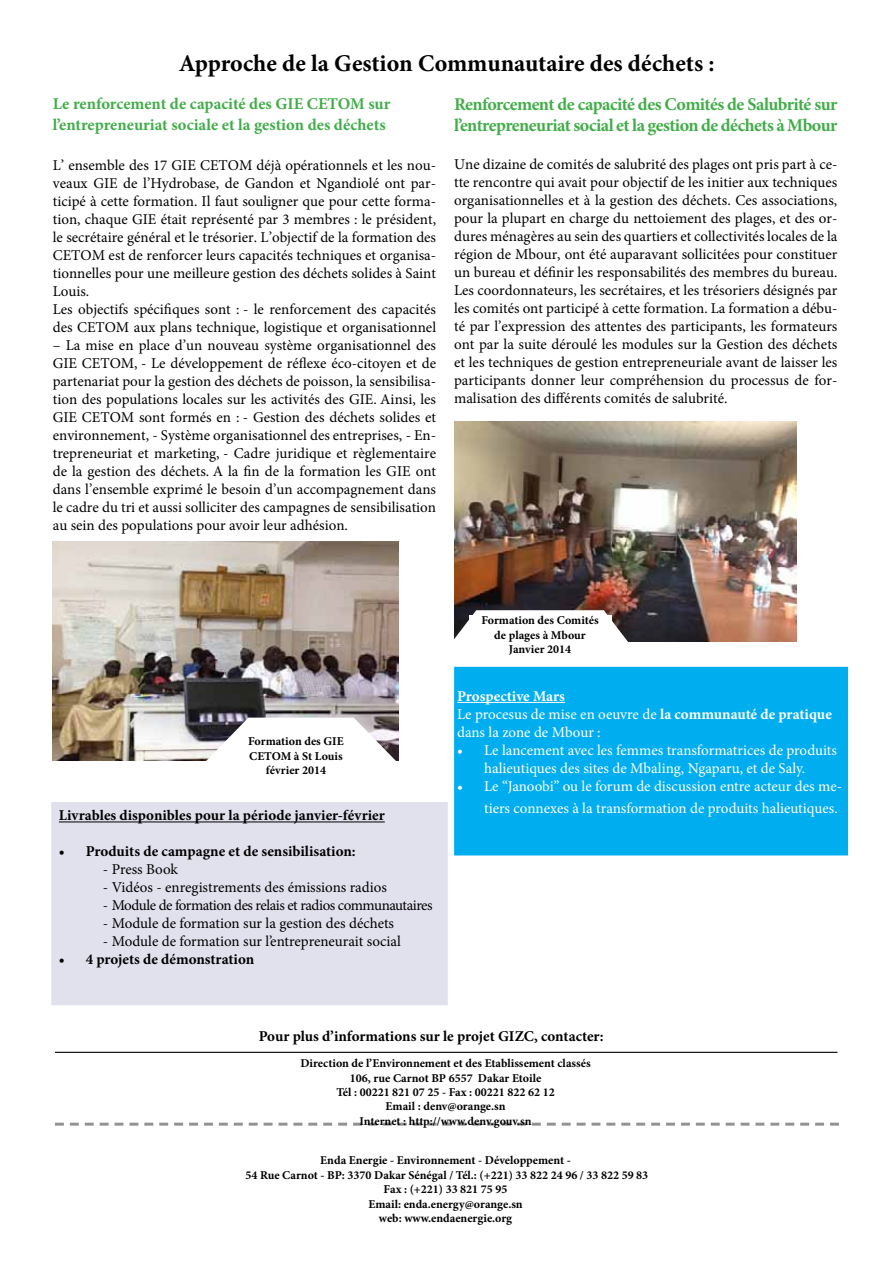
<style>
.page{position:relative;width:893px;height:1263px;background:#fff}
.page>*{position:absolute;margin:0;border:0;box-sizing:border-box;transform-origin:0 0}
.t1{font:700 24px "Minion Pro";color:#000}
.t2{font:700 18px/21.6px "Minion Pro";letter-spacing:-.03em;color:#41ad49}
.t3{font:700 16.5px/21.6px "Minion Pro";color:#41ad49}
.t4{font:15px/18px "Minion Pro";color:#000;text-align:justify}
.t5{font:15px/18px "Minion Pro";color:#fff}
.t6{font:700 15px "Minion Pro";color:#000}
.t7{font:15px "Minion Pro";letter-spacing:-.03em;color:#000}
.t8{font:700 12px/14.4px "Minion Pro";color:#000;text-align:center}
.s1{font-weight:700}
</style>
<div class="page">
<svg style="left:55px;top:1123px;width:784px;height:3px"></svg>
<img style="left:53px;top:541px;width:346px;height:220px">
<img style="left:455px;top:421px;width:342px;height:221px">
<svg style="left:454px;top:610px;width:214px;height:57px"></svg>
<div style="left:469px;top:615px;width:142px;height:43px;background:#fff"></div>
<svg style="left:196px;top:718px;width:203px;height:43px"></svg>
<div style="left:456px;top:668px;width:391px;height:186px;background:#00aeef"></div>
<hr style="left:457px;top:702px;width:108px;height:1px;background:#fff">
<div style="left:454px;top:667px;width:394px;height:188px;border:3px solid #00aeef"></div>
<hr style="left:55px;top:1052px;width:782px;height:1px;background:#000">
<div style="left:55px;top:806px;width:389px;height:195px;background:#e1e0ed"></div>
<hr style="left:59px;top:821px;width:326px;height:1px;background:#000">
<div style="left:51px;top:802px;width:397px;height:203px;border:8px solid #e1e0ed"></div>
<h1 class="t1" style="left:179px;top:47px;width:537px">Approche de la Gestion Communautaire des déchets :</h1>
<p class="t3" style="left:53px;top:92px;width:339px">Le renforcement de capacité des GIE CETOM sur l’entrepreneuriat sociale et la gestion des déchets</p>
<p class="t4" style="left:53px;top:156px;width:385px;text-align:left">L’ ensemble des 17 GIE CETOM déjà opérationnels et les nou&shy;veaux GIE de l’Hydrobase, de Gandon et Ngandiolé ont par&shy;ticipé à cette formation. Il faut souligner que pour cette forma&shy;tion, chaque GIE était représenté par 3 membres : le président, le secrétaire général et le trésorier. L’objectif de la formation des CETOM est de renforcer leurs capacités techniques et organisa&shy;tionnelles pour une meilleure gestion des déchets solides à Saint Louis.<br>Les objectifs spécifiques sont : - le renforcement des capacités des CETOM aux plans technique, logistique et organisationnel</p>
<p class="t4" style="left:53px;top:336px;width:385px">– La mise en place d’un nouveau système organisationnel des GIE CETOM, - Le développement de réflexe éco-citoyen et de partenariat pour la gestion des déchets de poisson, la sensibilisa&shy;tion des populations locales sur les activités des GIE. Ainsi, les GIE CETOM sont formés en : - Gestion des déchets solides et environnement, - Système organisationnel des entreprises, - En&shy;trepreneuriat et marketing, - Cadre juridique et règlementaire de la gestion des déchets. A la fin de la formation les GIE ont dans l’ensemble exprimé le besoin d’un accompagnement dans le cadre du tri et aussi solliciter des campagnes de sensibilisation au sein des populations pour avoir leur adhésion.</p>
<p class="t2" style="left:454px;top:93px;width:385px">Renforcement de capacité des Comités de Salubrité sur l’entrepreneuriat social et la gestion de déchets à Mbour</p>
<p class="t4" style="left:454px;top:156px;width:385px">Une dizaine de comités de salubrité des plages ont pris part à ce&shy;tte rencontre qui avait pour objectif de les initier aux techniques organisationnelles et à la gestion des déchets. Ces associations, pour la plupart en charge du nettoiement des plages, et des or&shy;dures ménagères au sein des quartiers et collectivités locales de la région de Mbour, ont été auparavant sollicitées pour constituer un bureau et définir les responsabilités des membres du bureau.<br>Les coordonnateurs, les secrétaires, et les trésoriers désignés par les comités ont participé à cette formation. La formation a débu&shy;té par l’expression des attentes des participants, les formateurs ont par la suite déroulé les modules sur la Gestion des déchets et les techniques de gestion entrepreneuriale avant de laisser les participants donner leur compréhension du processus de for&shy;malisation des différents comités de salubrité.</p>
<p class="t8" style="left:248px;top:734px;width:97px">Formation des GIE<br>CETOM à St Louis février 2014</p>
<p class="t6" style="left:59px;top:805px;width:328px">Livrables disponibles pour la période janvier-février</p>
<p class="t6" style="left:59px;top:841px;width:298px">• Produits de campagne et de sensibilisation:</p>
<p class="t4" style="left:103px;top:861px;width:77px">- Press Book</p>
<p class="t4" style="left:103px;top:879px;width:286px">- Vidéos - enregistrements des émissions radios</p>
<p class="t7" style="left:103px;top:896px;width:331px">- Module de formation des relais et radios communautaires</p>
<p class="t4" style="left:103px;top:915px;width:293px">- Module de formation sur la gestion des déchets</p>
<p class="t4" style="left:103px;top:933px;width:300px">- Module de formation sur l’entrepreneurait social</p>
<p class="t6" style="left:59px;top:949px;width:197px">• 4 projets de démonstration</p>
<p class="t8" style="left:481px;top:613px;width:119px">Formation des Comités de plages à Mbour<br>Janvier 2014</p>
<p class="t5" style="left:457px;top:687px;width:376px"><span class="s1">Prospective Mars<br></span>Le procesus de mise en oeuvre de <span class="s1">la communauté de pratique </span>dans la zone de Mbour :</p>
<p class="t5" style="left:457px;top:741px;width:381px;text-align:center">• Le lancement avec les femmes transformatrices de produits halieutiques des sites de Mbaling, Ngaparu, et de Saly.</p>
<p class="t5" style="left:457px;top:775px;width:386px;line-height:21.6px;text-align:right">• Le “Janoobi” ou le forum de discussion entre acteur des me&shy;tiers connexes à la transformation de produits halieutiques.</p>
<p class="t6" style="left:259px;top:1025px;width:346px">Pour plus d’informations sur le projet GIZC, contacter:</p>
<p class="t8" style="left:300px;top:1056px;width:292px">Direction de l’Environnement et des Etablissement classés 106, rue Carnot BP 6557 Dakar Etoile<br>Tél : 00221 821 07 25 - Fax : 00221 822 62 12<br>Email : denv@orange.sn<br>Internet : http://www.denv.gouv.sn</p>
<p class="t8" style="left:245px;top:1153px;width:404px">Enda Energie - Environnement - Développement -<br>54 Rue Carnot - BP: 3370 Dakar Sénégal / Tél.: (+221) 33 822 24 96 / 33 822 59 83<br>Fax : (+221) 33 821 75 95<br>Email: enda.energy@orange.sn<br>web: www.endaenergie.org</p>
</div>
